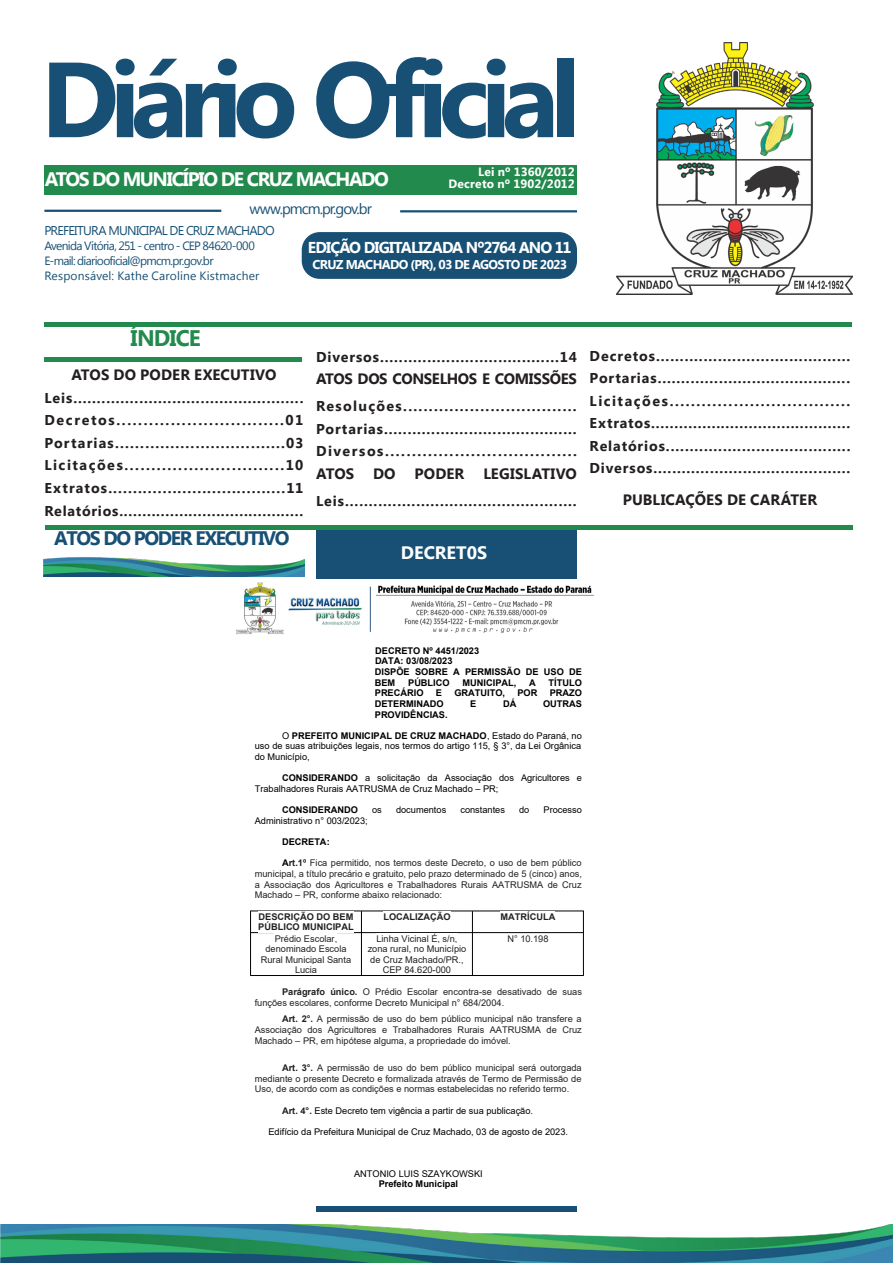
<style>
.page{position:relative;width:893px;height:1263px;background:#fff}
.page>*{position:absolute;margin:0;border:0;box-sizing:border-box;transform-origin:0 0}
.t1{font:700 106.5px "Myanmar Text";letter-spacing:-.085em;color:#175074}
.t2{font:700 22.5px "Myanmar Text";letter-spacing:-.04em;color:#228a4c}
.t3{font:700 19.5px "Myanmar Text";letter-spacing:-.075em;color:#fff}
.t4{font:700 19.5px "Myanmar Text";letter-spacing:-.07em;color:#175074}
.t5{font:700 18px "Myanmar Text";color:#fff}
.t6{font:700 15.75px "Myanmar Text";letter-spacing:-.05em;color:#fff}
.t7{font:700 15px "Myanmar Text";color:#231f20}
.t8{font:700 15px "Myanmar Text";letter-spacing:-.025em;color:#231f20}
.t9{font:15px "Myanmar Text";letter-spacing:-.065em;color:#175074}
.t10{font:700 14.25px/22.5px "Myanmar Text";letter-spacing:.07em;color:#231f20}
.t11{font:700 14.25px "Myanmar Text";letter-spacing:.105em;color:#231f20}
.t12{font:700 14.25px "Myanmar Text";letter-spacing:.05em;color:#231f20}
.t13{font:700 14.25px "Myanmar Text";letter-spacing:.115em;color:#231f20}
.t14{font:12.75px "Myanmar Text";letter-spacing:-.06em;color:#175074}
.t15{font:700 12.75px "Myanmar Text";letter-spacing:-.05em;color:#fff}
.t16{font:12px "Myanmar Text";letter-spacing:-.05em;color:#175074}
.t17{font:12px "Myanmar Text";letter-spacing:.015em;color:#175074}
.t18{font:700 12px "Myanmar Text";letter-spacing:.015em;color:#fff}
.t19{font:9.3px/10.6px "Arial";color:#222;text-align:justify}
.t20{font:9.3px/10.6px "Arial";color:#000;text-align:justify}
.t21{font:700 9.3px/10.6px "Arial";color:#000}
.t22{font:700 9.3px/10.6px "Arial";color:#222}
.s1{font-weight:700}
.s2{font-weight:700;color:#000}
.s3{color:#000}
.s4{font-weight:700;color:#222}
</style>
<div class="page">
<img style="left:616px;top:42px;width:236px;height:252px">
<div style="left:44px;top:165px;width:533px;height:29px;background:#228a4c"></div>
<hr style="left:44px;top:210px;width:177px;height:2px;background:#175074">
<hr style="left:400px;top:210px;width:177px;height:2px;background:#175074">
<div style="left:302px;top:232px;width:275px;height:47px;background:#175074;border-radius:18px"></div>
<hr style="left:44px;top:322px;width:808px;height:4px;background:#228a4c">
<hr style="left:45px;top:525px;width:808px;height:4px;background:#228a4c">
<div style="left:44px;top:357px;width:258px;height:5px;background:#228a4c"></div>
<img style="left:0;top:1224px;width:893px;height:39px">
<img style="left:43px;top:557px;width:261px;height:20px">
<div style="left:316px;top:530px;width:261px;height:49px;background:#175074"></div>
<div style="left:316px;top:1206px;width:261px;height:6px;background:#175074"></div>
<hr style="left:250px;top:911px;width:334px;height:1px;background:#000">
<hr style="left:251px;top:932px;width:332px;height:1px;background:#000">
<hr style="left:250px;top:975px;width:334px;height:1px;background:#000">
<hr style="left:250px;top:911px;width:1px;height:65px;background:#000">
<hr style="left:361px;top:911px;width:1px;height:64px;background:#000">
<hr style="left:472px;top:911px;width:1px;height:64px;background:#000">
<hr style="left:583px;top:911px;width:1px;height:65px;background:#000">
<div style="left:258px;top:911px;width:95px;height:11px;background:#fff"></div>
<div style="left:383px;top:911px;width:68px;height:11px;background:#fff"></div>
<div style="left:500px;top:911px;width:55px;height:11px;background:#fff"></div>
<img style="left:236px;top:582px;width:358px;height:52px">
<p class="t1" style="left:41px;top:38px;width:541px">Diário Oficial</p>
<p class="t3" style="left:45px;top:168px;width:346px">ATOS DO MUNICÍPIO DE CRUZ MACHADO</p>
<p class="t18" style="left:478px;top:164px;width:98px">Lei nº 1360/2012</p>
<p class="t18" style="left:448px;top:176px;width:128px">Decreto nº 1902/2012</p>
<p class="t9" style="left:249px;top:200px;width:124px">www.pmcm.pr.gov.br</p>
<p class="t14" style="left:44px;top:223px;width:232px">PREFEITURA MUNICIPAL DE CRUZ MACHADO</p>
<p class="t16" style="left:44px;top:239px;width:212px">Avenida Vitória, 251 - centro - CEP 84620-000</p>
<p class="t16" style="left:44px;top:254px;width:171px">E-mail: diariooficial@pmcm.pr.gov.br</p>
<p class="t17" style="left:44px;top:269px;width:217px">Responsável: Kathe Caroline Kistmacher</p>
<p class="t6" style="left:308px;top:238px;width:265px">EDIÇÃO DIGITALIZADA Nº2764 ANO 11</p>
<p class="t15" style="left:312px;top:257px;width:256px">CRUZ MACHADO (PR), 03 DE AGOSTO DE 2023</p>
<p class="t2" style="left:131px;top:325px;width:72px">ÍNDICE</p>
<p class="t7" style="left:71px;top:366px;width:207px">ATOS DO PODER EXECUTIVO</p>
<p class="t10" style="left:44px;top:387px;width:261px">Leis.................................................</p>
<p class="t13" style="left:44px;top:412px;width:260px">Decretos...............................01</p>
<p class="t10" style="left:44px;top:432px;width:261px">Portarias..................................03</p>
<p class="t11" style="left:44px;top:457px;width:260px">Licitações..............................10</p>
<p class="t10" style="left:44px;top:477px;width:260px">Extratos....................................11</p>
<p class="t12" style="left:44px;top:502px;width:260px">Relatórios........................................</p>
<p class="t4" style="left:54px;top:527px;width:237px">ATOS DO PODER EXECUTIVO</p>
<p class="t10" style="left:316px;top:345px;width:262px">Diversos......................................14</p>
<p class="t8" style="left:316px;top:370px;width:262px">ATOS DOS CONSELHOS E COMISSÕES</p>
<p class="t10" style="left:316px;top:395px;width:262px">Resoluções..................................<br>Portarias.........................................</p>
<p class="t11" style="left:316px;top:443px;width:262px">Diversos....................................</p>
<p class="t7" style="left:316px;top:465px;width:40px">ATOS</p>
<p class="t7" style="left:373px;top:465px;width:24px">DO</p>
<p class="t7" style="left:415px;top:465px;width:51px">PODER</p>
<p class="t7" style="left:483px;top:465px;width:95px">LEGISLATIVO</p>
<p class="t10" style="left:316px;top:489px;width:262px">Leis.................................................</p>
<p class="t5" style="left:401px;top:542px;width:88px">DECRET0S</p>
<p class="t10" style="left:590px;top:345px;width:262px">Decretos.........................................</p>
<p class="t10" style="left:590px;top:367px;width:262px">Portarias.........................................</p>
<p class="t11" style="left:590px;top:393px;width:262px">Licitações..................................</p>
<p class="t10" style="left:590px;top:412px;width:262px">Extratos...........................................</p>
<p class="t10" style="left:590px;top:435px;width:262px">Relatórios.......................................</p>
<p class="t10" style="left:590px;top:457px;width:262px">Diversos..........................................</p>
<p class="t7" style="left:623px;top:491px;width:196px">PUBLICAÇÕES DE CARÁTER</p>
<p class="t21" style="left:375px;top:645px;width:209px">DECRETO Nº 4451/2023<br>DATA: 03/08/2023<br>DISPÕE SOBRE A PERMISSÃO DE USO DE<br>BEM</p>
<p class="t21" style="left:408px;top:677px;width:43px">PÚBLICO</p>
<p class="t21" style="left:462px;top:677px;width:55px">MUNICIPAL,</p>
<p class="t21" style="left:529px;top:677px;width:8px">A</p>
<p class="t21" style="left:549px;top:677px;width:35px">TÍTULO</p>
<p class="t21" style="left:375px;top:688px;width:50px">PRECÁRIO</p>
<p class="t21" style="left:436px;top:688px;width:8px">E</p>
<p class="t21" style="left:454px;top:688px;width:52px">GRATUITO,</p>
<p class="t21" style="left:517px;top:688px;width:21px">POR</p>
<p class="t21" style="left:550px;top:688px;width:34px">PRAZO</p>
<p class="t21" style="left:375px;top:698px;width:70px">DETERMINADO</p>
<p class="t21" style="left:470px;top:698px;width:8px">E</p>
<p class="t21" style="left:503px;top:698px;width:15px">DÁ</p>
<p class="t21" style="left:543px;top:698px;width:41px">OUTRAS</p>
<p class="t21" style="left:375px;top:709px;width:74px">PROVIDÊNCIAS.</p>
<p class="t20" style="left:255px;top:730px;width:329px;text-indent:27px">O <span class="s1">PREFEITO MUNICIPAL DE CRUZ MACHADO</span>, Estado do Paraná, no uso de suas atribuições legais, nos termos do artigo 115, § 3°, da Lei Orgânica do Município,</p>
<p class="t20" style="left:255px;top:773px;width:329px;text-indent:27px"><span class="s1">CONSIDERANDO</span> a solicitação da Associação dos Agricultores e<br>Trabalhadores Rurais AATRUSMA de Cruz Machado – PR;</p>
<p class="t21" style="left:282px;top:805px;width:77px">CONSIDERANDO</p>
<p class="t20" style="left:372px;top:805px;width:11px">os</p>
<p class="t20" style="left:396px;top:805px;width:52px">documentos</p>
<p class="t20" style="left:460px;top:805px;width:46px">constantes</p>
<p class="t20" style="left:519px;top:805px;width:12px">do</p>
<p class="t20" style="left:543px;top:805px;width:40px">Processo</p>
<p class="t20" style="left:255px;top:815px;width:114px">Administrativo n° 003/2023;</p>
<p class="t21" style="left:282px;top:836px;width:49px">DECRETA:</p>
<p class="t19" style="left:255px;top:858px;width:329px;text-indent:27px"><span class="s2">A</span><span class="s1">rt.1º</span> Fica permitido, nos termos deste Decreto, o uso de bem público municipal, a título precário e gratuito, pelo prazo determinado de 5 (cinco) anos, a Associação dos Agricultores e Trabalhadores Rurais AATRUSMA de Cruz Machado – PR<span class="s3">,</span> conforme abaixo relacionado:</p>
<p class="t22" style="left:258px;top:911px;width:97px">DESCRIÇÃO DO BEM<br>PÚBLICO MUNICIPAL</p>
<p class="t22" style="left:383px;top:911px;width:69px">LOCALIZAÇÃO</p>
<p class="t22" style="left:501px;top:911px;width:56px">MATRÍCULA</p>
<p class="t19" style="left:261px;top:933px;width:92px;text-align:center">Prédio Escolar, denominado Escola<br>Rural Municipal Santa<br>Lucia</p>
<p class="t19" style="left:368px;top:933px;width:100px;text-align:center">Linha Vicinal É, s/n, zona rural, no Município de Cruz Machado/PR.,<br>CEP 84.620-000</p>
<p class="t19" style="left:507px;top:933px;width:43px">N° 10.198</p>
<p class="t19" style="left:255px;top:986px;width:329px;text-indent:27px"><span class="s1">Parágrafo único.</span> O Prédio Escolar encontra-se desativado de suas funções escolares, conforme Decreto Municipal n° 684/2004.</p>
<p class="t19" style="left:255px;top:1014px;width:329px;text-indent:27px"><span class="s1">Art. 2°.</span> A permissão de uso do bem público municipal não transfere a Associação dos Agricultores e Trabalhadores Rurais AATRUSMA de Cruz Machado – PR, em hipótese alguma, a propriedade do imóvel.</p>
<p class="t19" style="left:255px;top:1062px;width:328px;text-indent:27px"><span class="s1">Art. 3°.</span> A permissão de uso do bem público municipal será outorgada mediante o presente Decreto e formalizada através de Termo de Permissão de Uso, de acordo com as condições e normas estabelecidas no referido termo.</p>
<p class="t20" style="left:282px;top:1105px;width:253px"><span class="s4">Art. 4°.</span> Este Decreto tem vigência a partir de sua publicação.</p>
<p class="t20" style="left:268px;top:1126px;width:301px">Edifício da Prefeitura Municipal de Cruz Machado, 03 de agosto de 2023.</p>
<p class="t20" style="left:354px;top:1168px;width:130px;text-align:center">ANTONIO LUIS SZAYKOWSKI<br><span class="s1">Prefeito Municipal</span></p>
</div>
